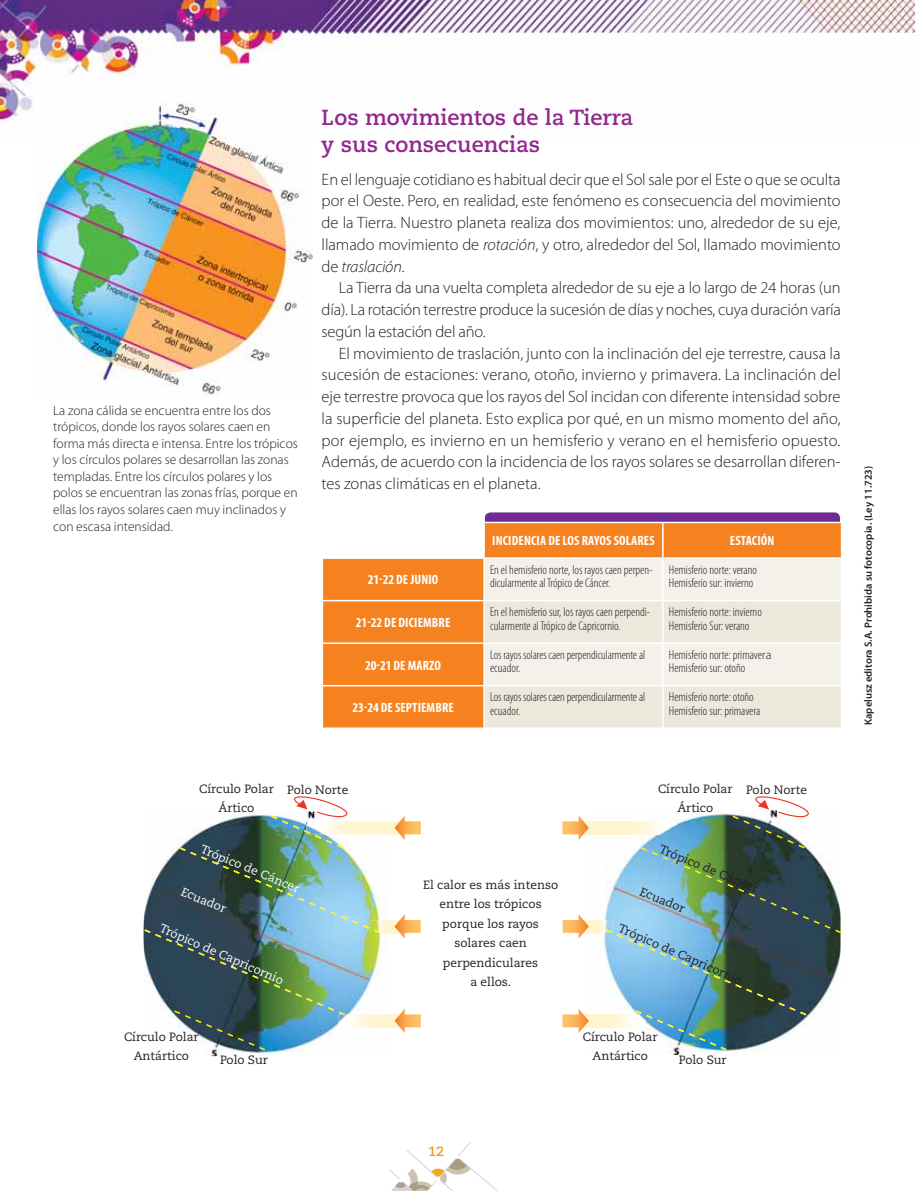
<style>
.page{position:relative;width:915px;height:1191px;background:#fff}
.page>*{position:absolute;margin:0;border:0;box-sizing:border-box;transform-origin:0 0}
.t1{font:700 21.75px/27px "Caecilia LT Std";color:#91278f}
.t2{font:300 16.5px/21.8px "Myriad Pro";letter-spacing:-.005em;color:#231f20;text-align:justify}
.t3{font:300 13.5px/16.5px "Myriad Pro";color:#231f20}
.t4{font:700 condensed 13.5px "Myriad Pro";letter-spacing:.01em;color:#fff}
.t5{font:700 13.5px "Caecilia LT Std";color:#f7931d}
.t6{font:300 condensed 12.75px/13.5px "Myriad Pro";color:#231f20}
.t7{font:12px/19.5px "Caecilia LT Std";color:#231f20;text-align:center}
.t8{font:12px "Caecilia LT Std";color:#fff}
.t9{font:600 10.5px "Myriad Pro";color:#231f20}
.s1{font-style:italic}
.s2{font-stretch:normal}
</style>
<div class="page">
<img style="left:0;top:0;width:914px;height:121px">
<img style="left:37px;top:102px;width:275px;height:294px">
<img style="left:143px;top:834px;width:246px;height:222px">
<svg style="left:484px;top:512px;width:357px;height:10px;background:#7a3b99"></svg>
<div style="left:389px;top:821px;width:31px;height:13px;background:#fff4cc"></div>
<svg style="left:394px;top:815px;width:26px;height:25px"></svg>
<svg style="left:588px;top:821px;width:2px;height:13px"></svg>
<svg style="left:562px;top:815px;width:26px;height:25px"></svg>
<div style="left:389px;top:920px;width:18px;height:13px;background:#fff4cc"></div>
<img style="left:380px;top:920px;width:9px;height:13px">
<svg style="left:394px;top:914px;width:26px;height:24px"></svg>
<svg style="left:588px;top:920px;width:2px;height:13px"></svg>
<img style="left:605px;top:796px;width:237px;height:254px">
<svg style="left:562px;top:914px;width:26px;height:24px"></svg>
<div style="left:389px;top:1014px;width:31px;height:13px;background:#fff4cc"></div>
<img style="left:380px;top:1014px;width:9px;height:13px">
<img style="left:144px;top:796px;width:236px;height:255px">
<svg style="left:394px;top:1009px;width:26px;height:24px"></svg>
<svg style="left:588px;top:1014px;width:2px;height:13px"></svg>
<img style="left:590px;top:1014px;width:54px;height:13px">
<svg style="left:562px;top:1009px;width:26px;height:24px"></svg>
<svg style="left:323px;top:523px;width:517px;height:204px;background:#f6933d"></svg>
<div style="left:484px;top:559px;width:356px;height:41px;background:#f4f1eb"></div>
<svg style="left:484px;top:601px;width:356px;height:126px;background:#efebe1"></svg>
<hr style="left:483px;top:523px;width:1px;height:34px;background:#fff">
<hr style="left:662px;top:523px;width:1px;height:34px;background:#fff">
<hr style="left:321px;top:557px;width:163px;height:2px;background:#fff">
<hr style="left:321px;top:600px;width:163px;height:1px;background:#fff">
<hr style="left:321px;top:642px;width:163px;height:2px;background:#fff">
<hr style="left:483px;top:559px;width:1px;height:41px;background:#fff">
<hr style="left:484px;top:557px;width:358px;height:2px;background:#fff">
<hr style="left:662px;top:559px;width:1px;height:41px;background:#fff">
<hr style="left:483px;top:601px;width:1px;height:41px;background:#fff">
<hr style="left:484px;top:600px;width:358px;height:1px;background:#fff">
<hr style="left:662px;top:601px;width:1px;height:41px;background:#fff">
<hr style="left:662px;top:686px;width:1px;height:41px;background:#fff">
<hr style="left:483px;top:644px;width:1px;height:41px;background:#fff">
<hr style="left:484px;top:642px;width:358px;height:2px;background:#fff">
<hr style="left:662px;top:644px;width:1px;height:41px;background:#fff">
<hr style="left:484px;top:685px;width:358px;height:1px;background:#fff">
<hr style="left:321px;top:685px;width:163px;height:1px;background:#fff">
<hr style="left:483px;top:686px;width:1px;height:41px;background:#fff">
<svg style="left:389px;top:1142px;width:108px;height:48px"></svg>
<p class="t3" style="left:53px;top:403px;width:246px">La zona cálida se encuentra entre los dos trópicos, donde los rayos solares caen en forma más directa e intensa. Entre los trópicos y los círculos polares se desarrollan las zonas templadas. Entre los círculos polares y los polos se encuentran las zonas frías, porque en ellas los rayos solares caen muy inclinados y con escasa intensidad.</p>
<h1 class="t1" style="left:321px;top:105px;width:313px">Los movimientos de la Tierra y sus consecuencias</h1>
<p class="t2" style="left:321px;top:170px;width:520px">En el lenguaje cotidiano es habitual decir que el Sol sale por el Este o que se oculta por el Oeste. Pero, en realidad, este fenómeno es consecuencia del movimiento de la Tierra. Nuestro planeta realiza dos movimientos: uno, alrededor de su eje, llamado movimiento de <span class="s1">rotación</span>, y otro, alrededor del Sol, llamado movimiento de <span class="s1">traslación</span>.</p>
<p class="t2" style="left:321px;top:279px;width:520px;text-indent:17px">La Tierra da una vuelta completa alrededor de su eje a lo largo de 24 horas (un día). La rotación terrestre produce la sucesión de días y noches, cuya duración varía según la estación del año.</p>
<p class="t2" style="left:321px;top:344px;width:520px;text-indent:17px">El movimiento de traslación, junto con la inclinación del eje terrestre, causa la sucesión de estaciones: verano, otoño, invierno y primavera. La inclinación del eje terrestre provoca que los rayos del Sol incidan con diferente intensidad sobre la superficie del planeta. Esto explica por qué, en un mismo momento del año, por ejemplo, es invierno en un hemisferio y verano en el hemisferio opuesto.<br>Además, de acuerdo con la incidencia de los rayos solares se desarrollan diferen&shy;tes zonas climáticas en el planeta.</p>
<p class="t4" style="left:492px;top:533px;width:164px">INCIDENCIA DE LOS RAYOS SOLARES</p>
<p class="t4" style="left:729px;top:533px;width:46px">ESTACIÓN</p>
<p class="t4" style="left:368px;top:572px;width:72px">21-22 DE JUNIO</p>
<p class="t6" style="left:490px;top:564px;width:164px">En el hemisferio norte, los rayos caen perpen&shy;dicularmente al Trópico de Cáncer.</p>
<p class="t6" style="left:668px;top:564px;width:90px">Hemisferio norte: verano<br>Hemisferio sur: invierno</p>
<p class="t4" style="left:356px;top:614px;width:96px">21-22 DE DICIEMBRE</p>
<p class="t6" style="left:490px;top:606px;width:162px">En el hemisferio sur, los rayos caen perpendi&shy;cularmente al Trópico de Capricornio.</p>
<p class="t6" style="left:668px;top:606px;width:94px">Hemisferio norte: invierno<br>Hemisferio Sur: verano</p>
<p class="t4" style="left:365px;top:657px;width:77px">20-21 DE MARZO</p>
<p class="t6" style="left:490px;top:649px;width:157px">Los rayos solares caen perpendicularmente al ecuador.</p>
<p class="t6" style="left:668px;top:649px;width:104px">Hemisferio norte: primave<span class="s2">ra<br></span>Hemisferio sur: otoño</p>
<p class="t4" style="left:352px;top:699px;width:103px">23-24 DE SEPTIEMBRE</p>
<p class="t6" style="left:490px;top:691px;width:157px">Los rayos solares caen perpendicularmente al ecuador.</p>
<p class="t6" style="left:668px;top:691px;width:93px">Hemisferio norte: otoño<br>Hemisferio sur: primavera</p>
<p class="t7" style="left:199px;top:779px;width:76px">Círculo Polar<br>Ártico</p>
<p class="t7" style="left:657px;top:779px;width:76px">Círculo Polar<br>Ártico</p>
<p class="t7" style="left:287px;top:780px;width:63px">Polo Norte</p>
<p class="t7" style="left:745px;top:780px;width:63px">Polo Norte</p>
<p class="t8" style="left:204px;top:842px;width:107px;rotate:23deg">Trópico de Cáncer</p>
<p class="t7" style="left:663px;top:839px;width:107px;rotate:23deg">Trópico de Cáncer</p>
<p class="t7" style="left:423px;top:875px;width:136px">El calor es más intenso entre los trópicos porque los rayos solares caen perpendiculares<br>a ellos.</p>
<p class="t8" style="left:184px;top:885px;width:49px;rotate:23deg">Ecuador</p>
<p class="t7" style="left:644px;top:882px;width:49px;rotate:23deg">Ecuador</p>
<p class="t8" style="left:162px;top:922px;width:135px;rotate:23deg">Trópico de Capricornio</p>
<p class="t7" style="left:622px;top:919px;width:135px;rotate:23deg">Trópico de Capricornio</p>
<p class="t7" style="left:124px;top:1027px;width:76px">Círculo Polar<br>Antártico</p>
<p class="t7" style="left:582px;top:1027px;width:76px">Círculo Polar<br>Antártico</p>
<p class="t7" style="left:220px;top:1050px;width:49px">Polo Sur</p>
<p class="t7" style="left:678px;top:1050px;width:49px">Polo Sur</p>
<p class="t9" style="left:864px;top:725px;width:261px;rotate:-90deg">Kapelusz editora S.A. Prohibida su fotocopia. (Ley 11.723)</p>
<p class="t5" style="left:428px;top:1144px;width:17px">12</p>
</div>
